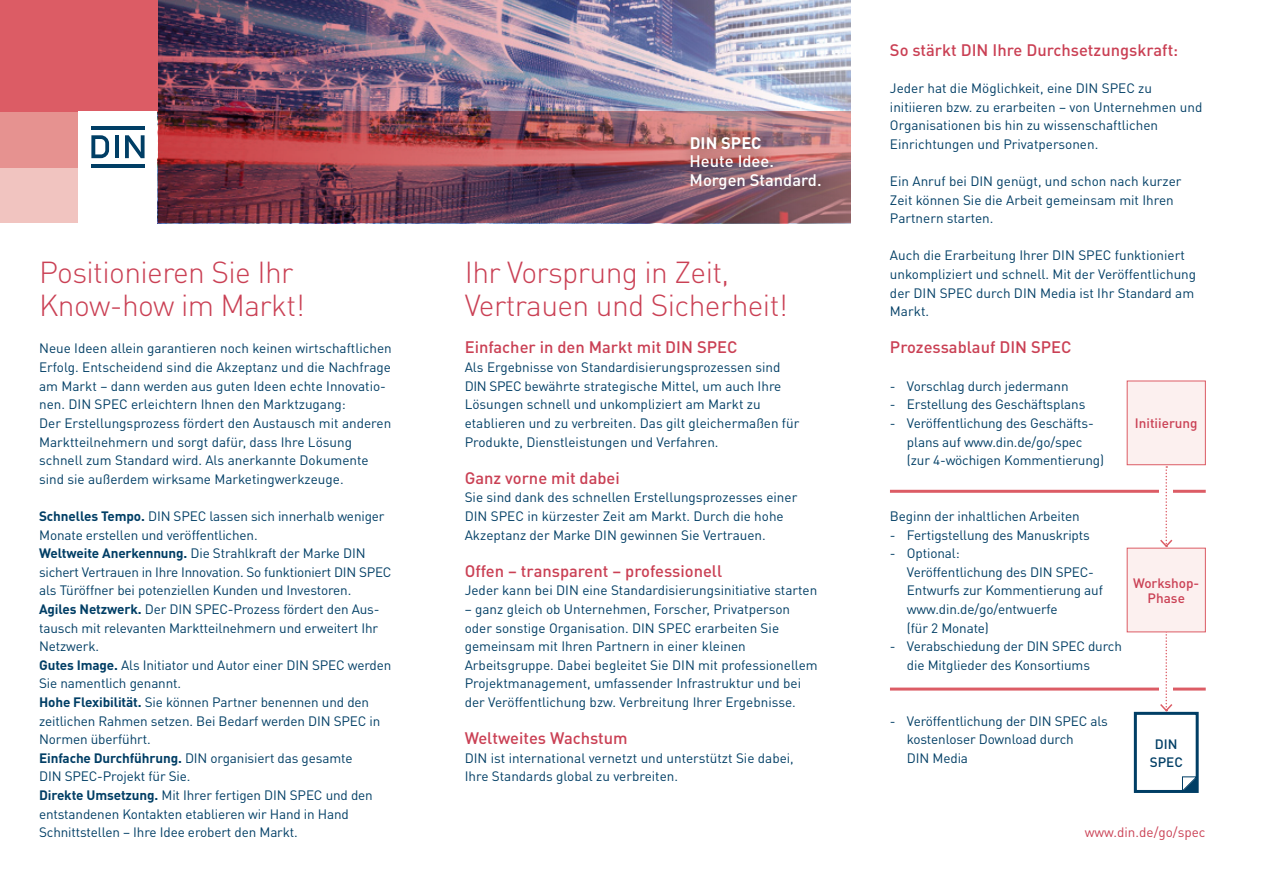
<style>
.page{position:relative;width:1263px;height:893px;background:#fff}
.page>*{position:absolute;margin:0;border:0;box-sizing:border-box;transform-origin:0 0}
._6_Head_20_pt{font:300 30px/33px "DINOT";letter-spacing:-.02em;color:#ca4054}
.Zwischen_1{font:500 16.5px "DINOT";color:#ca4054}
.t1{font:500 16.5px/18.6px "DINOT";color:#fff}
._5_Head_11_pt{font:500 16.5px "DINOT";color:#ca4054}
.Fließtext{font:13.5px/18.6px "DINOT";color:#003e65}
._1_Copy_9_pt{font:13.5px/18.6px "DINOT";letter-spacing:-.01em;color:#003e65}
._3_Aufzählung_1{font:13.5px/18.6px "DINOT";letter-spacing:-.01em;color:#003e65}
.t2{font:500 13.5px "DINOT";color:#ca4054}
.t3{font:13.5px "DINOT";color:#ca4054}
.t4{font:500 13.5px "DINOT";color:#003e65}
.s1{font-weight:700}
</style>
<div class="page">
<img style="left:158px;top:0;width:692px;height:112px">
<img style="left:158px;top:112px;width:692px;height:111px">
<div style="left:0;top:167px;width:79px;height:56px;background:#f1c4c0"></div>
<div style="left:0;top:112px;width:79px;height:55px;background:#e69290"></div>
<div style="left:0;top:0;width:157px;height:112px;background:#dc5c65"></div>
<div style="left:78px;top:112px;width:79px;height:111px;background:#fff"></div>
<svg style="left:91px;top:135px;width:18px;height:23px"></svg>
<hr style="left:91px;top:126px;width:54px;height:4px;background:#003e65">
<hr style="left:115px;top:135px;width:4px;height:23px;background:#003e65">
<svg style="left:125px;top:135px;width:20px;height:23px"></svg>
<hr style="left:91px;top:164px;width:54px;height:3px;background:#003e65">
<hr style="left:890px;top:490px;width:316px;height:3px;background:#dc5c65">
<hr style="left:890px;top:688px;width:316px;height:3px;background:#dc5c65">
<div style="left:1134px;top:712px;width:65px;height:81px;background:#fff;border:3px solid #003e65"></div>
<svg style="left:1182px;top:776px;width:16px;height:17px"></svg>
<svg style="left:1158px;top:466px;width:16px;height:82px"></svg>
<svg style="left:1158px;top:632px;width:16px;height:81px"></svg>
<div style="left:1127px;top:381px;width:78px;height:84px;background:#fcf0ef"></div>
<div style="left:1127px;top:381px;width:79px;height:84px;border:1px solid #dc5c65"></div>
<div style="left:1127px;top:548px;width:78px;height:84px;background:#fcf0ef"></div>
<div style="left:1127px;top:548px;width:79px;height:84px;border:1px solid #dc5c65"></div>
<div style="left:677px;top:123px;width:156px;height:79px;background:#000;opacity:.5"></div>
<p class="_6_Head_20_pt" style="left:39px;top:256px;width:256px">Positionieren Sie Ihr</p>
<p class="_6_Head_20_pt" style="left:39px;top:289px;width:267px">Know-how im Markt!</p>
<p class="_1_Copy_9_pt" style="left:39px;top:339px;width:354px">Neue Ideen allein garantieren noch keinen wirtschaftlichen Erfolg. Entscheidend sind die Akzeptanz und die Nachfrage am Markt – dann werden aus guten Ideen echte Innovatio&shy;nen. DIN SPEC erleichtern Ihnen den Marktzugang:<br>Der Erstellungsprozess fördert den Austausch mit anderen Marktteilnehmern und sorgt dafür, dass Ihre Lösung schnell zum Standard wird. Als anerkannte Dokumente sind sie außerdem wirksame Marketingwerkzeuge.</p>
<p class="_1_Copy_9_pt" style="left:39px;top:506px;width:347px"><span class="s1">Schnelles Tempo.</span> DIN SPEC lassen sich innerhalb weniger<br>Monate erstellen und veröffentlichen.</p>
<p class="_1_Copy_9_pt" style="left:39px;top:544px;width:354px"><span class="s1">Weltweite Anerkennung.</span> Die Strahlkraft der Marke DIN sichert Vertrauen in Ihre Innovation. So funktioniert DIN SPEC als Türöffner bei potenziellen Kunden und Investoren.</p>
<p class="_1_Copy_9_pt" style="left:39px;top:599px;width:342px;text-align:justify"><span class="s1">Agiles Netzwerk.</span> Der DIN SPEC-Prozess fördert den Aus&shy;tausch mit relevanten Marktteilnehmern und erweitert Ihr Netzwerk.</p>
<p class="_1_Copy_9_pt" style="left:39px;top:655px;width:354px"><span class="s1">Gutes Image.</span> Als Initiator und Autor einer DIN SPEC werden<br>Sie namentlich genannt.</p>
<p class="_1_Copy_9_pt" style="left:39px;top:693px;width:343px"><span class="s1">Hohe Flexibilität.</span> Sie können Partner benennen und den zeitlichen Rahmen setzen. Bei Bedarf werden DIN SPEC in<br>Normen überführt.</p>
<p class="_1_Copy_9_pt" style="left:39px;top:748px;width:315px"><span class="s1">Einfache Durchführung.</span> DIN organisiert das gesamte<br>DIN SPEC-Projekt für Sie.</p>
<p class="_1_Copy_9_pt" style="left:39px;top:786px;width:335px"><span class="s1">Direkte Umsetzung.</span> Mit Ihrer fertigen DIN SPEC und den entstandenen Kontakten etablieren wir Hand in Hand<br>Schnittstellen – Ihre Idee erobert den Markt.</p>
<p class="t1" style="left:690px;top:133px;width:134px"><span class="s1">DIN SPEC<br></span>Heute Idee.<br>Morgen Standard.</p>
<p class="_6_Head_20_pt" style="left:465px;top:256px;width:325px">Ihr Vorsprung in Zeit,<br>Vertrauen und Sicherheit!</p>
<p class="Zwischen_1" style="left:465px;top:337px;width:274px">Einfacher in den Markt mit DIN SPEC</p>
<p class="Fließtext" style="left:465px;top:358px;width:336px">Als Ergebnisse von Standardisierungsprozessen sind DIN SPEC bewährte strategische Mittel, um auch Ihre Lösungen schnell und unkompliziert am Markt zu etablieren und zu verbreiten. Das gilt gleichermaßen für Produkte, Dienstleistungen und Verfahren.</p>
<p class="Zwischen_1" style="left:465px;top:467px;width:157px">Ganz vorne mit dabei</p>
<p class="Fließtext" style="left:465px;top:488px;width:334px">Sie sind dank des schnellen Erstellungsprozesses einer<br>DIN SPEC in kürzester Zeit am Markt. Durch die hohe<br>Akzeptanz der Marke DIN gewinnen Sie Vertrauen.</p>
<p class="Zwischen_1" style="left:465px;top:560px;width:259px">Offen – transparent – professionell</p>
<p class="Fließtext" style="left:465px;top:581px;width:354px">Jeder kann bei DIN eine Standardisierungsinitiative starten</p>
<p class="Fließtext" style="left:465px;top:599px;width:355px">– ganz gleich ob Unternehmen, Forscher, Privatperson oder sonstige Organisation. DIN SPEC erarbeiten Sie gemeinsam mit Ihren Partnern in einer kleinen Arbeitsgruppe. Dabei begleitet Sie DIN mit professionellem Projektmanagement, umfassender Infrastruktur und bei der Veröffentlichung bzw. Verbreitung Ihrer Ergebnisse.</p>
<p class="Zwischen_1" style="left:465px;top:728px;width:165px">Weltweites Wachstum</p>
<p class="Fließtext" style="left:465px;top:748px;width:331px">DIN ist international vernetzt und unterstützt Sie dabei,<br>Ihre Standards global zu verbreiten.</p>
<p class="Zwischen_1" style="left:890px;top:39px;width:290px">So stärkt DIN Ihre Durchsetzungskraft:</p>
<p class="Fließtext" style="left:890px;top:79px;width:314px">Jeder hat die Möglichkeit, eine DIN SPEC zu initiieren bzw. zu erarbeiten – von Unternehmen und Organisationen bis hin zu wissenschaftlichen Einrichtungen und Privatpersonen.</p>
<p class="Fließtext" style="left:890px;top:172px;width:293px">Ein Anruf bei DIN genügt, und schon nach kurzer<br>Zeit können Sie die Arbeit gemeinsam mit Ihren<br>Partnern starten.</p>
<p class="Fließtext" style="left:890px;top:246px;width:308px">Auch die Erarbeitung Ihrer DIN SPEC funktioniert unkompliziert und schnell. Mit der Veröffentlichung der DIN SPEC durch DIN Media ist Ihr Standard am Markt.</p>
<p class="_5_Head_11_pt" style="left:890px;top:337px;width:183px">Prozessablauf DIN SPEC</p>
<p class="_3_Aufzählung_1" style="left:890px;top:376px;width:180px">- Vorschlag durch jedermann</p>
<p class="_3_Aufzählung_1" style="left:890px;top:395px;width:197px">- Erstellung des Geschäftsplans</p>
<p class="_3_Aufzählung_1" style="left:907px;top:413px;width:199px;text-indent:-17px">- Veröffentlichung des Geschäfts&shy;plans auf www.din.de/go/spec (zur 4-wöchigen Kommentierung)</p>
<p class="t2" style="left:1135px;top:414px;width:64px">Initiierung</p>
<p class="_3_Aufzählung_1" style="left:890px;top:506px;width:191px">Beginn der inhaltlichen Arbeiten</p>
<p class="_3_Aufzählung_1" style="left:890px;top:525px;width:201px">- Fertigstellung des Manuskripts</p>
<p class="_3_Aufzählung_1" style="left:907px;top:544px;width:197px;text-indent:-17px">- Optional:<br>Veröffentlichung des DIN SPEC-<br>Entwurfs zur Kommentierung auf www.din.de/go/entwuerfe<br>(für 2 Monate)</p>
<p class="_3_Aufzählung_1" style="left:907px;top:637px;width:216px;text-indent:-17px">- Verabschiedung der DIN SPEC durch die Mitglieder des Konsortiums</p>
<p class="t2" style="left:1133px;top:574px;width:68px">Workshop-</p>
<p class="t2" style="left:1147px;top:589px;width:39px">Phase</p>
<p class="_3_Aufzählung_1" style="left:907px;top:711px;width:203px;text-indent:-17px">- Veröffentlichung der DIN SPEC als kostenloser Download durch<br>DIN Media</p>
<p class="t4" style="left:1155px;top:735px;width:24px">DIN</p>
<p class="t4" style="left:1150px;top:753px;width:35px">SPEC</p>
<p class="t3" style="left:1085px;top:824px;width:122px">www.din.de/go/spec</p>
</div>
